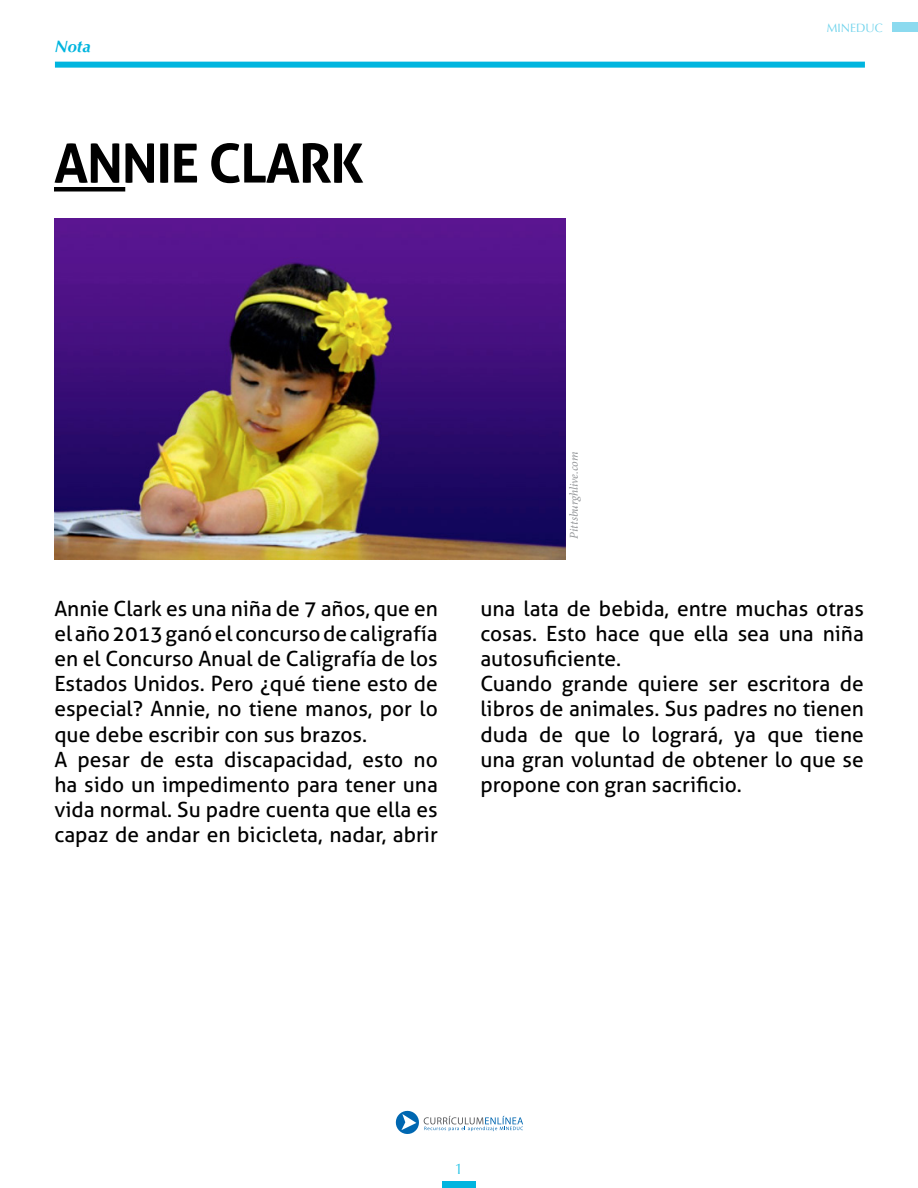
<style>
.page{position:relative;width:918px;height:1188px;background:#fff}
.page>*{position:absolute;margin:0;border:0;box-sizing:border-box;transform-origin:0 0}
.t1{font:700 54px "Aller";letter-spacing:-.025em;color:#000}
.t2{font:21px/25.2px "Aller";color:#000}
.t3{font:italic 700 16.5px "Optima";color:#00b5df}
.t4{font:15px "Optima";color:#2ac4e6}
.t5{font:italic 12px "Minion Pro";letter-spacing:-.01em;color:#939598}
.t6{font:12px "Optima";color:#70d3ec}
</style>
<div class="page">
<div style="left:892px;top:22px;width:26px;height:10px;background:#8bdaef"></div>
<div style="left:442px;top:1182px;width:34px;height:6px;background:#00b5df"></div>
<div style="left:54px;top:187px;width:71px;height:5px;background:#000"></div>
<div style="left:55px;top:62px;width:810px;height:6px;background:#00b5df"></div>
<img style="left:54px;top:219px;width:512px;height:341px">
<svg style="left:395px;top:1110px;width:128px;height:24px"></svg>
<p class="t3" style="left:55px;top:36px;width:37px">Nota</p>
<h1 class="t1" style="left:54px;top:130px;width:311px">ANNIE CLARK</h1>
<p class="t5" style="left:566px;top:539px;width:88px;rotate:-90deg">Pittsburghlive.com</p>
<p class="t6" style="left:827px;top:21px;width:58px">MINEDUC</p>
<p class="t2" style="left:54px;top:596px;width:385px">Annie Clark es una niña de 7 años, que en el año 2013 ganó el concurso de caligrafía en el Concurso Anual de Caligrafía de los Estados Unidos. Pero ¿qué tiene esto de especial? Annie, no tiene manos, por lo que debe escribir con sus brazos.<br>A pesar de esta discapacidad, esto no ha sido un impedimento para tener una vida normal. Su padre cuenta que ella es capaz de andar en bicicleta, nadar, abrir</p>
<p class="t2" style="left:480px;top:596px;width:385px">una lata de bebida, entre muchas otras cosas. Esto hace que ella sea una niña autosuficiente.<br>Cuando grande quiere ser escritora de libros de animales. Sus padres no tienen duda de que lo logrará, ya que tiene una gran voluntad de obtener lo que se propone con gran sacrificio.</p>
<p class="t4" style="left:455px;top:1160px;width:10px">1</p>
</div>
